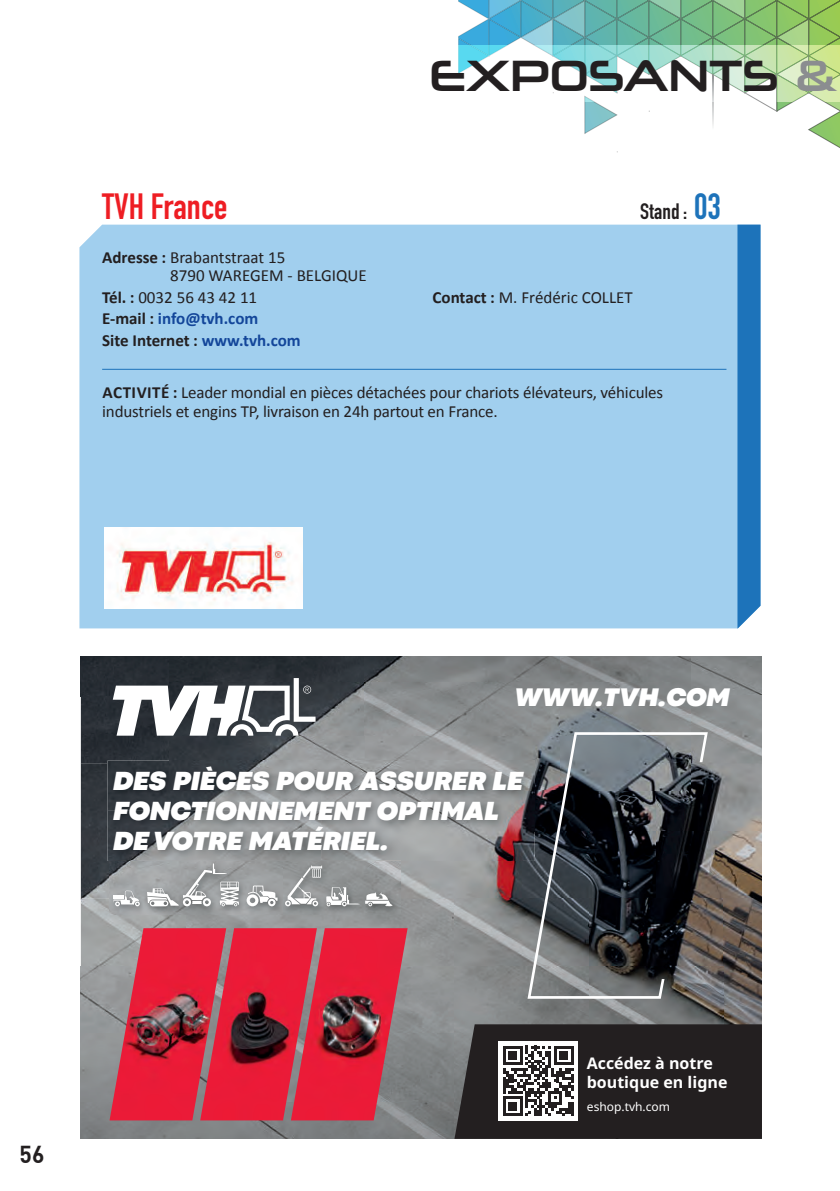
<style>
.page{position:relative;width:840px;height:1191px;background:#fff}
.page>*{position:absolute;margin:0;border:0;box-sizing:border-box;transform-origin:0 0}
.t1{font:44px "Neuropolitical Rg";color:#231f20}
.t2{font:700 36px "DIN Condensed";color:#ee1d23}
.t3{font:italic 900 27.4px/30.2px "Codec Pro";color:#fff}
.t4{font:italic 900 26.6px "Codec Pro";color:#fff}
.t5{font:700 24px "DI Nbek";color:#231f20;scale:.95 1}
.t6{font:700 22px "DIN Condensed";letter-spacing:.01em;color:#231f20}
.t7{font:17px/18.6px "Calibri";letter-spacing:-.01em;color:#231f20}
.t8{font:700 17px/21.4px "Calibri";color:#13469a}
.t9{font:700 16px/19.2px "Noto Sans";color:#fff}
.t10{font:12px "Noto Sans";color:#fff}
.s1{color:#8b8d90}
.s2{font-size:36px;color:#1d73ba}
.s3{font-weight:700}
.s4{color:#231f20}
</style>
<div class="page">
<svg style="left:458px;top:0;width:382px;height:152px"></svg>
<svg style="left:712px;top:102px;width:1px;height:28px"></svg>
<svg style="left:458px;top:45px;width:381px;height:57px"></svg>
<div style="left:79px;top:225px;width:658px;height:403px;background:#a1cfee"></div>
<div style="left:737px;top:225px;width:23px;height:403px;background:#1d73ba"></div>
<hr style="left:102px;top:369px;width:624px;height:1px;background:#1d73ba">
<img style="left:104px;top:527px;width:198px;height:81px">
<img style="left:81px;top:1101px;width:373px;height:37px">
<div style="left:81px;top:657px;width:88px;height:106px;background:#272d33"></div>
<img style="left:690px;top:657px;width:71px;height:106px">
<img style="left:81px;top:763px;width:28px;height:135px">
<img style="left:709px;top:763px;width:52px;height:68px">
<img style="left:400px;top:861px;width:121px;height:37px">
<img style="left:521px;top:831px;width:240px;height:67px">
<img style="left:81px;top:898px;width:105px;height:203px">
<img style="left:320px;top:898px;width:441px;height:203px">
<img style="left:169px;top:657px;width:521px;height:79px">
<img style="left:169px;top:736px;width:195px;height:24px">
<img style="left:364px;top:736px;width:161px;height:24px">
<img style="left:107px;top:760px;width:214px;height:101px">
<img style="left:321px;top:790px;width:204px;height:71px">
<img style="left:169px;top:760px;width:356px;height:30px">
<svg style="left:113px;top:678px;width:202px;height:57px"></svg>
<svg style="left:454px;top:1024px;width:307px;height:114px"></svg>
<img style="left:109px;top:860px;width:291px;height:54px">
<svg style="left:365px;top:892px;width:27px;height:14px"></svg>
<svg style="left:113px;top:890px;width:27px;height:16px"></svg>
<svg style="left:147px;top:863px;width:92px;height:43px"></svg>
<svg style="left:246px;top:885px;width:31px;height:21px"></svg>
<svg style="left:285px;top:865px;width:74px;height:41px"></svg>
<img style="left:109px;top:928px;width:91px;height:192px">
<img style="left:200px;top:928px;width:91px;height:192px">
<img style="left:291px;top:928px;width:116px;height:192px">
<svg style="left:525px;top:731px;width:184px;height:269px"></svg>
<h1 class="t1" style="left:429px;top:48px;width:408px">EXPOSANTS <span class="s1">&amp;</span></h1>
<h2 class="t2" style="left:102px;top:183px;width:127px">TVH France</h2>
<p class="t6" style="left:640px;top:197px;width:82px">Stand: <span class="s2">03</span></p>
<p class="t7" style="left:170px;top:248px;width:198px;text-indent:-68px"><span class="s3">Adresse :</span> Brabantstraat 15<br>8790 WAREGEM - BELGIQUE</p>
<p class="t7" style="left:102px;top:288px;width:156px"><span class="s3">Tél. :</span> 0032 56 43 42 11</p>
<p class="t7" style="left:432px;top:288px;width:202px"><span class="s3">Contact :</span> M. Frédéric COLLET</p>
<p class="t8" style="left:102px;top:308px;width:200px"><span class="s4">E-mail :</span> info@tvh.com<br><span class="s4">Site Internet :</span> www.tvh.com</p>
<p class="t7" style="left:102px;top:383px;width:562px"><span class="s3">ACTIVITÉ :</span> Leader mondial en pièces détachées pour chariots élévateurs, véhicules industriels et engins TP, livraison en 24h partout en France.</p>
<h3 class="t4" style="left:514px;top:677px;width:217px">WWW.TVH.COM</h3>
<h3 class="t3" style="left:113px;top:764px;width:411px">DES PIÈCES POUR ASSURER LE<br>FONCTIONNEMENT OPTIMAL<br>DE VOTRE MATÉRIEL.</h3>
<h3 class="t5" style="left:20px;top:1138px;width:28px">56</h3>
<p class="t9" style="left:586px;top:1054px;width:142px">Accédez à notre boutique en ligne</p>
<p class="t10" style="left:586px;top:1099px;width:85px">eshop.tvh.com</p>
</div>
